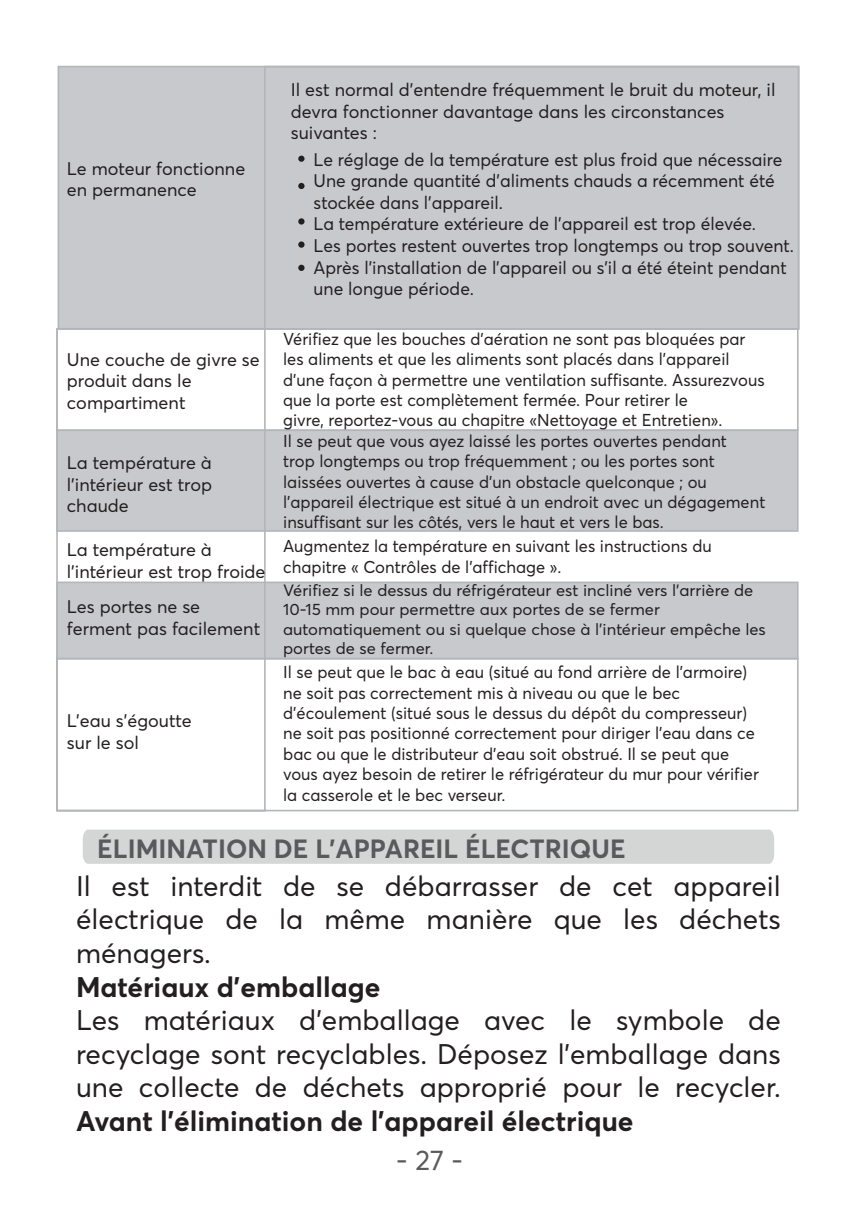
<style>
.page{position:relative;width:857px;height:1225px;background:#fff}
.page>*{position:absolute;margin:0;border:0;box-sizing:border-box;transform-origin:0 0}
.t1{font:28px/33.6px "Averta";color:#231f20;text-align:justify}
.t2{font:700 28px "Averta";color:#231f20}
.t3{font:28px "Averta";color:#595a5b}
.t4{font:700 26px "Averta";color:#595a5b}
.t5{font:18px/21.6px "Averta";color:#231f20}
.t6{font:17px/20.4px "Averta";color:#231f20}
.t7{font:16.2px/19.4px "Averta";color:#231f20}
</style>
<div class="page">
<div style="left:83px;top:829px;width:690px;height:35px;background:#d4d5d5"></div>
<div style="left:58px;top:66px;width:741px;height:264px;background:#c7c9cc;border:2px solid #b2b5ba"></div>
<div style="left:264px;top:66px;width:535px;height:264px;border:2px solid #b2b5ba"></div>
<svg style="left:298px;top:156px;width:6px;height:6px"></svg>
<svg style="left:298px;top:183px;width:6px;height:6px"></svg>
<div style="left:298px;top:218px;width:6px;height:7px;background:#221f21;border-radius:50%"></div>
<div style="left:298px;top:241px;width:6px;height:7px;background:#221f21;border-radius:50%"></div>
<svg style="left:298px;top:265px;width:6px;height:6px"></svg>
<svg style="left:56px;top:327px;width:743px;height:485px"></svg>
<p class="t5" style="left:67px;top:157px;width:180px">Le moteur fonctionne en permanence</p>
<p class="t5" style="left:67px;top:348px;width:194px">Une couche de givre se produit dans le compartiment</p>
<p class="t5" style="left:67px;top:452px;width:147px;text-align:justify">La température à l’intérieur est trop chaude</p>
<p class="t5" style="left:67px;top:539px;width:200px">La température à l’intérieur est trop froide</p>
<p class="t5" style="left:67px;top:595px;width:195px">Les portes ne se ferment pas facilement</p>
<p class="t5" style="left:67px;top:709px;width:126px">L’eau s'égoutte sur le sol</p>
<p class="t5" style="left:290px;top:79px;width:486px">Il est normal d'entendre fréquemment le bruit du moteur, il devra fonctionner davantage dans les circonstances suivantes :</p>
<p class="t5" style="left:313px;top:148px;width:481px">Le réglage de la température est plus froid que nécessaire Une grande quantité d'aliments chauds a récemment été stockée dans l'appareil.<br>La température extérieure de l'appareil est trop élevée.<br>Les portes restent ouvertes trop longtemps ou trop souvent.<br>Après l’installation de l’appareil ou s’il a été éteint pendant une longue période.</p>
<p class="t6" style="left:283px;top:328px;width:483px">Vérifiez que les bouches d’aération ne sont pas bloquées par les aliments et que les aliments sont placés dans l'appareil d’une façon à permettre une ventilation suffisante. Assurezvous que la porte est complètement fermée. Pour retirer le<br>givre, reportez-vous au chapitre «Nettoyage et Entretien».<br>Il se peut que vous ayez laissé les portes ouvertes pendant<br>trop longtemps ou trop fréquemment ; ou les portes sont laissées ouvertes à cause d’un obstacle quelconque ; ou l’appareil électrique est situé à un endroit avec un dégagement insuffisant sur les côtés, vers le haut et vers le bas.</p>
<p class="t6" style="left:283px;top:536px;width:430px">Augmentez la température en suivant les instructions du chapitre « Contrôles de l’affichage ».</p>
<p class="t7" style="left:283px;top:580px;width:484px">Vérifiez si le dessus du réfrigérateur est incliné vers l'arrière de 10-15 mm pour permettre aux portes de se fermer automatiquement ou si quelque chose à l'intérieur empêche les portes de se fermer.</p>
<p class="t6" style="left:283px;top:662px;width:477px">Il se peut que le bac à eau (situé au fond arrière de l’armoire) ne soit pas correctement mis à niveau ou que le bec d’écoulement (situé sous le dessus du dépôt du compresseur) ne soit pas positionné correctement pour diriger l’eau dans ce bac ou que le distributeur d’eau soit obstrué. Il se peut que vous ayez besoin de retirer le réfrigérateur du mur pour vérifier la casserole et le bec verseur.</p>
<h2 class="t4" style="left:97px;top:832px;width:529px">ÉLIMINATION DE L’APPAREIL ÉLECTRIQUE</h2>
<h1 class="t1" style="left:76px;top:869px;width:706px">Il est interdit de se débarrasser de cet appareil électrique de la même manière que les déchets ménagers.</h1>
<h1 class="t2" style="left:76px;top:969px;width:306px">Matériaux d’emballage</h1>
<h1 class="t1" style="left:76px;top:1003px;width:706px">Les matériaux d'emballage avec le symbole de recyclage sont recyclables. Déposez l’emballage dans une collecte de déchets approprié pour le recycler.</h1>
<h1 class="t2" style="left:76px;top:1103px;width:558px">Avant l’élimination de l’appareil électrique</h1>
<h1 class="t3" style="left:396px;top:1142px;width:68px">- 27 -</h1>
</div>
